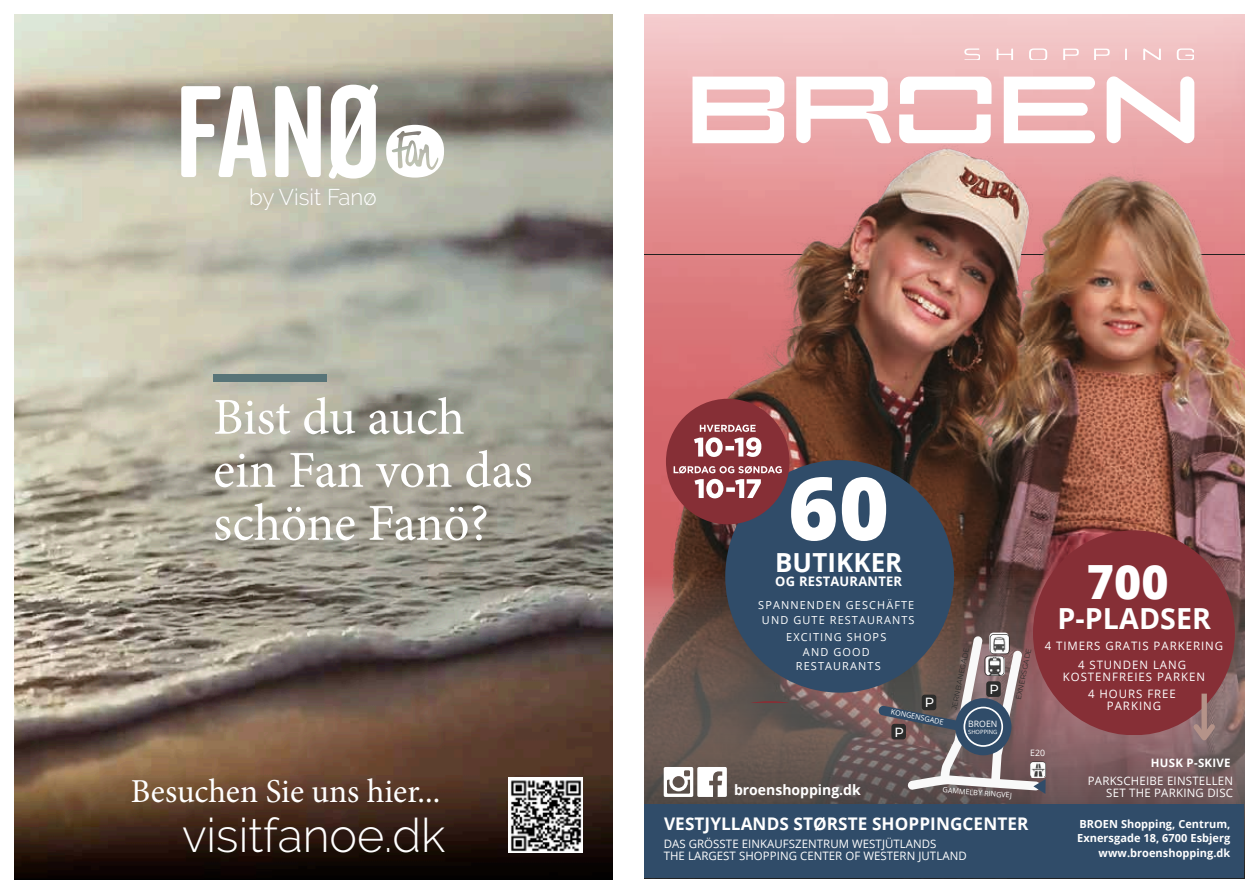
<style>
.page{position:relative;width:1259px;height:893px;background:#fff}
.page>*{position:absolute;margin:0;border:0;box-sizing:border-box;transform-origin:0 0}
.t1{font:800 87.15px "Open Sans";color:#fff}
.t2{font:51.75px/52.9px "Minion Pro";letter-spacing:-.005em;color:#fff}
.t3{font:300 47.1px "Raleway";color:#fff}
.t4{font:800 47.1px "Open Sans";color:#fff}
.t5{font:33.45px "Minion Pro";color:#fff}
.t6{font:700 28.95px "Open Sans";letter-spacing:.005em;color:#fff}
.t7{font:700 26.25px "Open Sans";letter-spacing:.005em;color:#fff}
.t8{font:300 22.65px "Raleway";color:#fff}
.t9{font:700 17.4px "Open Sans";letter-spacing:.005em;color:#fff}
.t10{font:700 14.25px "Open Sans";color:#fff}
.t11{font:700 13.2px "Open Sans";letter-spacing:.02em;color:#fff}
.t12{font:500 13.2px "Montserrat";color:#fff}
.t13{font:11.55px/12.6px "Open Sans";letter-spacing:.02em;color:#fff;text-align:right}
.t14{font:11.55px/18.5px "Open Sans";letter-spacing:.085em;color:#fff;text-align:center}
.t15{font:700 11.55px "Open Sans";letter-spacing:.025em;color:#fff}
.t16{font:11.1px/14.2px "Open Sans";letter-spacing:.105em;color:#fff;text-align:center}
.t17{font:700 11.1px/14.5px "Open Sans";letter-spacing:.005em;color:#fff;text-align:right}
.t18{font:8.85px "Open Sans";letter-spacing:.005em;color:#fff}
.t19{font:7.35px "Open Sans";color:#fff}
.t20{font:7.2px "Montserrat";color:#2c2c2b}
.t21{font:5.85px "Open Sans";letter-spacing:.005em;color:#fff}
</style>
<div class="page">
<svg style="left:964px;top:48px;width:16px;height:12px"></svg>
<svg style="left:996px;top:48px;width:17px;height:12px"></svg>
<svg style="left:1029px;top:48px;width:18px;height:12px"></svg>
<svg style="left:1063px;top:49px;width:15px;height:11px"></svg>
<svg style="left:1094px;top:49px;width:15px;height:11px"></svg>
<svg style="left:1143px;top:48px;width:17px;height:12px"></svg>
<svg style="left:899px;top:114px;width:91px;height:29px"></svg>
<svg style="left:1003px;top:77px;width:92px;height:66px"></svg>
<svg style="left:796px;top:77px;width:95px;height:66px"></svg>
<svg style="left:900px;top:77px;width:91px;height:27px"></svg>
<svg style="left:1106px;top:76px;width:88px;height:67px"></svg>
<svg style="left:692px;top:77px;width:92px;height:66px"></svg>
<svg style="left:1176px;top:48px;width:18px;height:12px"></svg>
<img style="left:644px;top:143px;width:600px;height:102px">
<img style="left:644px;top:245px;width:600px;height:559px">
<div style="left:644px;top:804px;width:600px;height:74px;background:#304c69"></div>
<div style="left:725px;top:460px;width:229px;height:233px;background:#304c69;border-radius:50%"></div>
<div style="left:666px;top:399px;width:123px;height:125px;background:#862f36;border-radius:50%"></div>
<svg style="left:694px;top:479px;width:67px;height:19px"></svg>
<svg style="left:673px;top:466px;width:109px;height:7px"></svg>
<svg style="left:694px;top:425px;width:67px;height:32px"></svg>
<svg style="left:662px;top:530px;width:573px;height:267px"></svg>
<img style="left:15px;top:15px;width:597px;height:865px">
<div style="left:213px;top:374px;width:113px;height:7px;background:#587478"></div>
<img style="left:508px;top:777px;width:74px;height:75px">
<svg style="left:181px;top:86px;width:86px;height:91px"></svg>
<svg style="left:275px;top:86px;width:46px;height:91px"></svg>
<svg style="left:328px;top:85px;width:50px;height:94px"></svg>
<svg style="left:386px;top:125px;width:58px;height:53px"></svg>
<h3 class="t8" style="left:249px;top:184px;width:129px">by Visit Fanø</h3>
<h2 class="t2" style="left:213px;top:391px;width:321px">Bist du auch ein Fan von das schöne Fanö?</h2>
<h3 class="t5" style="left:131px;top:768px;width:311px">Besuchen Sie uns hier...</h3>
<h3 class="t3" style="left:182px;top:808px;width:265px">visitfanoe.dk</h3>
<h1 class="t1" style="left:788px;top:442px;width:102px">60</h1>
<h3 class="t7" style="left:775px;top:544px;width:129px">BUTIKKER</h3>
<p class="t11" style="left:775px;top:572px;width:128px">OG RESTAURANTER</p>
<p class="t16" style="left:758px;top:598px;width:158px">SPANNENDEN GESCHÄFTE<br>UND GUTE RESTAURANTS</p>
<p class="t16" style="left:786px;top:630px;width:102px">EXCITING SHOPS<br>AND GOOD<br>RESTAURANTS</p>
<p class="t20" style="left:949px;top:709px;width:65px;rotate:-78deg">JERNBANEGADE</p>
<p class="t20" style="left:1013px;top:699px;width:54px;rotate:-78deg">EXNERSGADE</p>
<p class="t12" style="left:989px;top:680px;width:11px">P</p>
<p class="t12" style="left:925px;top:694px;width:11px">P</p>
<p class="t19" style="left:892px;top:707px;width:55px;rotate:11deg">KONGENSGADE</p>
<p class="t18" style="left:968px;top:718px;width:31px">BROEN</p>
<p class="t21" style="left:968px;top:728px;width:31px">SHOPPING</p>
<p class="t12" style="left:894px;top:723px;width:11px">P</p>
<h3 class="t4" style="left:1086px;top:546px;width:84px">700</h3>
<h3 class="t6" style="left:1057px;top:598px;width:155px">P-PLADSER</h3>
<p class="t14" style="left:1044px;top:636px;width:180px">4 TIMERS GRATIS PARKERING<br>4 STUNDEN LANG</p>
<p class="t14" style="left:1063px;top:668px;width:144px;line-height:16.5px">KOSTENFREIES PARKEN<br>4 HOURS FREE</p>
<p class="t14" style="left:1107px;top:696px;width:56px">PARKING</p>
<p class="t10" style="left:734px;top:780px;width:128px">broenshopping.dk</p>
<p class="t19" style="left:943px;top:785px;width:71px;rotate:4deg">GAMMELBY RINGVEJ</p>
<p class="t18" style="left:1030px;top:747px;width:16px">E20</p>
<h3 class="t9" style="left:664px;top:811px;width:366px">VESTJYLLANDS STØRSTE SHOPPINGCENTER</h3>
<p class="t13" style="left:664px;top:837px;width:304px;text-align:left">DAS GRÖSSTE EINKAUFSZENTRUM WESTJÜTLANDS<br>THE LARGEST SHOPPING CENTER OF WESTERN JUTLAND</p>
<p class="t15" style="left:1151px;top:755px;width:81px">HUSK P-SKIVE</p>
<p class="t13" style="left:1087px;top:774px;width:147px">PARKSCHEIBE EINSTELLEN<br>SET THE PARKING DISC</p>
<p class="t17" style="left:1077px;top:816px;width:155px">BROEN Shopping, Centrum,<br>Exnersgade 18, 6700 Esbjerg www.broenshopping.dk</p>
</div>
